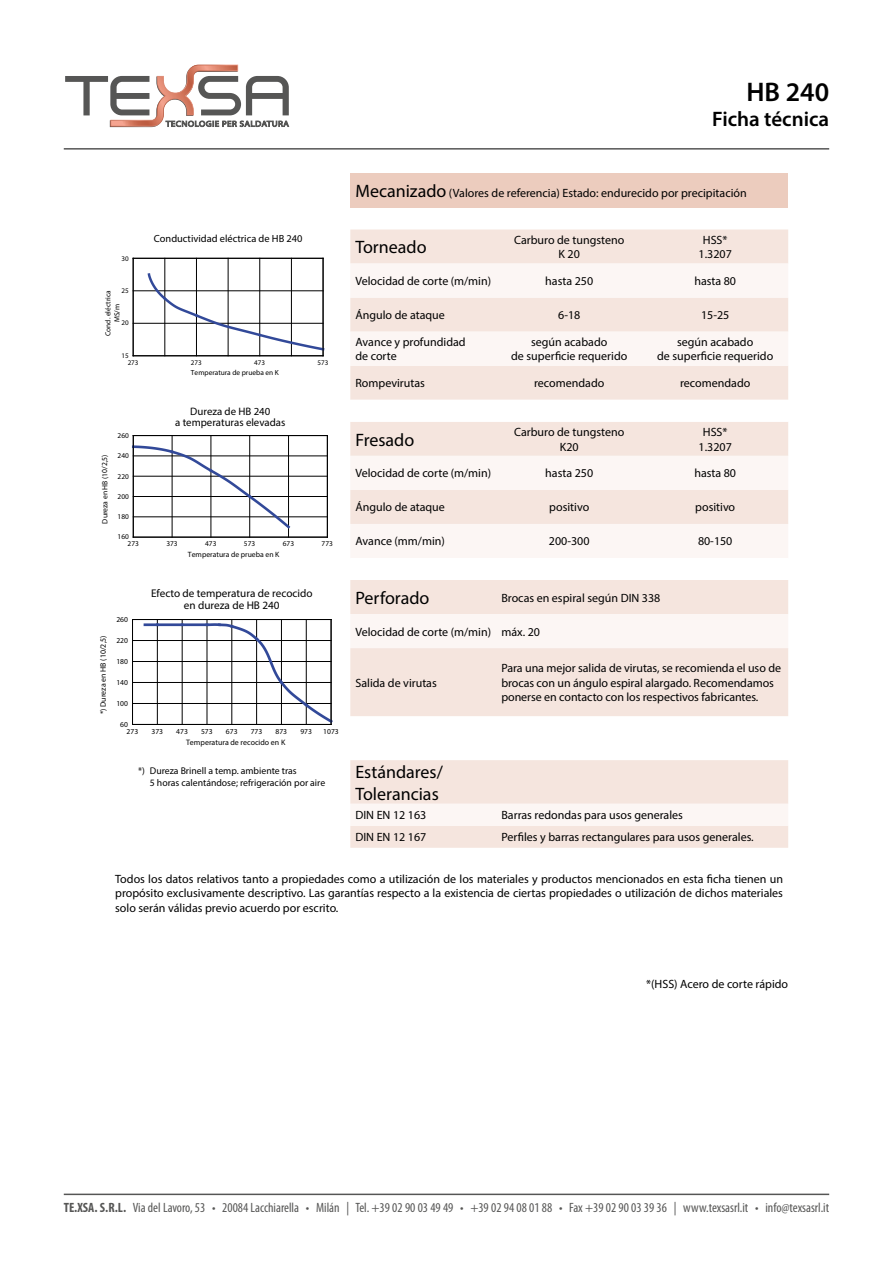
<style>
.page{position:relative;width:893px;height:1263px;background:#fff}
.page>*{position:absolute;margin:0;border:0;box-sizing:border-box;transform-origin:0 0}
.t1{font:600 27px "Myriad Pro";color:#000}
.t2{font:600 21px "Myriad Pro";color:#000}
.t3{font:18px/21.6px "Myriad Pro";color:#000}
.t4{font:condensed 13.5px "Myriad Pro";color:#565655}
.t5{font:12px/14.4px "Myriad Pro";color:#000;text-align:center}
.t6{font:11.1px/12px "Myriad Pro";color:#000;text-align:center}
.t7{font:10.8px/11.2px "Myriad Pro";color:#000;text-align:center}
.t8{font:10.35px "Myriad Pro";color:#000}
.t9{font:9.75px/11.7px "Myriad Pro";color:#000}
.t10{font:7.95px "Myriad Pro";color:#000}
.t11{font:7.65px "Myriad Pro";color:#000}
.t12{font:7.35px/8.9px "Myriad Pro";color:#000;text-align:center}
.t13{font:7.05px "Myriad Pro";color:#000}
.s1{font-size:18px}
.s2{font-weight:700}
</style>
<div class="page">
<svg style="left:65px;top:65px;width:224px;height:62px"></svg>
<hr style="left:64px;top:1193px;width:765px;height:2px;background:#565655">
<hr style="left:64px;top:148px;width:765px;height:2px;background:#565655">
<div style="left:350px;top:173px;width:438px;height:34px;background:#ecccbe"></div>
<div style="left:350px;top:229px;width:438px;height:619px;background:#f5e5de"></div>
<svg style="left:350px;top:264px;width:438px;height:562px;fill:#f5e5de"></svg>
<svg style="left:350px;top:400px;width:438px;height:180px"></svg>
<hr style="left:165px;top:258px;width:1px;height:98px;background:#000">
<hr style="left:196px;top:258px;width:1px;height:98px;background:#000">
<hr style="left:228px;top:258px;width:1px;height:98px;background:#000">
<hr style="left:259px;top:258px;width:1px;height:98px;background:#000">
<hr style="left:291px;top:258px;width:1px;height:98px;background:#000">
<hr style="left:133px;top:323px;width:190px;height:1px;background:#000">
<hr style="left:133px;top:291px;width:190px;height:1px;background:#000">
<svg style="left:146px;top:272px;width:179px;height:80px"></svg>
<hr style="left:133px;top:355px;width:190px;height:1px;background:#000">
<hr style="left:323px;top:258px;width:1px;height:98px;background:#000">
<hr style="left:133px;top:258px;width:190px;height:1px;background:#000">
<hr style="left:133px;top:258px;width:1px;height:98px;background:#000">
<hr style="left:157px;top:619px;width:1px;height:105px;background:#000">
<hr style="left:182px;top:619px;width:1px;height:105px;background:#000">
<hr style="left:207px;top:619px;width:1px;height:105px;background:#000">
<hr style="left:232px;top:619px;width:1px;height:105px;background:#000">
<hr style="left:256px;top:619px;width:1px;height:105px;background:#000">
<hr style="left:281px;top:619px;width:1px;height:105px;background:#000">
<hr style="left:306px;top:619px;width:1px;height:105px;background:#000">
<hr style="left:133px;top:703px;width:198px;height:1px;background:#000">
<hr style="left:133px;top:682px;width:198px;height:1px;background:#000">
<hr style="left:133px;top:661px;width:198px;height:1px;background:#000">
<hr style="left:133px;top:640px;width:198px;height:1px;background:#000">
<svg style="left:145px;top:623px;width:12px;height:3px"></svg>
<hr style="left:157px;top:623px;width:25px;height:3px;background:#324999">
<hr style="left:182px;top:623px;width:25px;height:3px;background:#324999">
<svg style="left:204px;top:622px;width:129px;height:103px"></svg>
<hr style="left:133px;top:724px;width:198px;height:1px;background:#000">
<hr style="left:331px;top:619px;width:1px;height:105px;background:#000">
<hr style="left:133px;top:619px;width:198px;height:1px;background:#000">
<hr style="left:132px;top:619px;width:1px;height:105px;background:#000">
<hr style="left:172px;top:436px;width:1px;height:101px;background:#000">
<hr style="left:211px;top:436px;width:1px;height:101px;background:#000">
<hr style="left:249px;top:436px;width:1px;height:101px;background:#000">
<hr style="left:288px;top:436px;width:1px;height:101px;background:#000">
<hr style="left:133px;top:517px;width:194px;height:1px;background:#000">
<hr style="left:133px;top:496px;width:194px;height:1px;background:#000">
<hr style="left:133px;top:476px;width:194px;height:1px;background:#000">
<hr style="left:133px;top:456px;width:194px;height:1px;background:#000">
<svg style="left:132px;top:444px;width:160px;height:87px"></svg>
<hr style="left:133px;top:537px;width:194px;height:1px;background:#000">
<hr style="left:327px;top:436px;width:1px;height:101px;background:#000">
<hr style="left:133px;top:435px;width:194px;height:1px;background:#000">
<hr style="left:133px;top:436px;width:1px;height:101px;background:#000">
<h1 class="t1" style="left:746px;top:75px;width:84px">HB 240</h1>
<h2 class="t2" style="left:712px;top:106px;width:119px">Ficha técnica</h2>
<p class="t13" style="left:122px;top:254px;width:9px">30</p>
<p class="t13" style="left:122px;top:286px;width:9px">25</p>
<p class="t12" style="left:104px;top:336px;width:47px;rotate:-90deg">Cond. eléctrica<br>MS/m</p>
<p class="t13" style="left:122px;top:319px;width:9px">20</p>
<p class="t8" style="left:154px;top:232px;width:150px">Conductividad eléctrica de HB 240</p>
<p class="t13" style="left:122px;top:351px;width:9px">15</p>
<p class="t13" style="left:128px;top:358px;width:12px">273</p>
<p class="t13" style="left:191px;top:358px;width:12px">273</p>
<p class="t13" style="left:254px;top:358px;width:12px">473</p>
<p class="t13" style="left:318px;top:358px;width:12px">573</p>
<p class="t12" style="left:191px;top:368px;width:89px">Temperatura de prueba en K</p>
<p class="t11" style="left:100px;top:523px;width:71px;rotate:-90deg">Dureza en HB (10/2,5)</p>
<p class="t12" style="left:118px;top:431px;width:13px">260</p>
<p class="t12" style="left:118px;top:451px;width:13px">240</p>
<p class="t12" style="left:118px;top:471px;width:13px">220</p>
<p class="t12" style="left:118px;top:492px;width:13px">200</p>
<p class="t12" style="left:118px;top:512px;width:13px">180</p>
<p class="t7" style="left:175px;top:406px;width:112px">Dureza de HB 240<br>a temperaturas elevadas</p>
<p class="t12" style="left:118px;top:532px;width:13px">160</p>
<p class="t12" style="left:128px;top:539px;width:13px">273</p>
<p class="t12" style="left:166px;top:539px;width:13px">373</p>
<p class="t12" style="left:205px;top:539px;width:13px">473</p>
<p class="t12" style="left:244px;top:539px;width:13px">573</p>
<p class="t12" style="left:283px;top:539px;width:13px">673</p>
<p class="t12" style="left:322px;top:539px;width:13px">773</p>
<p class="t11" style="left:188px;top:550px;width:93px">Temperatura de prueba en K</p>
<p class="t10" style="left:98px;top:714px;width:80px;rotate:-90deg">*) Dureza en HB (10/2,5)</p>
<p class="t11" style="left:116px;top:615px;width:13px">260</p>
<p class="t11" style="left:116px;top:636px;width:13px">220</p>
<p class="t11" style="left:116px;top:657px;width:13px">180</p>
<p class="t11" style="left:116px;top:678px;width:13px">140</p>
<p class="t11" style="left:116px;top:698px;width:13px">100</p>
<p class="t6" style="left:151px;top:587px;width:163px">Efecto de temperatura de recocido en dureza de HB 240</p>
<p class="t11" style="left:120px;top:719px;width:9px">60</p>
<p class="t11" style="left:127px;top:727px;width:13px">273</p>
<p class="t11" style="left:151px;top:727px;width:13px">373</p>
<p class="t11" style="left:176px;top:727px;width:13px">473</p>
<p class="t11" style="left:201px;top:727px;width:13px">573</p>
<p class="t11" style="left:226px;top:727px;width:13px">673</p>
<p class="t11" style="left:251px;top:727px;width:13px">773</p>
<p class="t11" style="left:275px;top:727px;width:13px">873</p>
<p class="t11" style="left:300px;top:727px;width:13px">973</p>
<p class="t11" style="left:323px;top:727px;width:17px">1073</p>
<p class="t10" style="left:186px;top:738px;width:101px">Temperatura de recocido en K</p>
<p class="t5" style="left:355px;top:186px;width:393px"><span class="s1">Mecanizado</span> (Valores de referencia) Estado: endurecido por precipitación</p>
<h3 class="t3" style="left:355px;top:236px;width:73px">Torneado</h3>
<p class="t5" style="left:514px;top:232px;width:112px">Carburo de tungsteno<br>K 20</p>
<p class="t5" style="left:699px;top:232px;width:35px">HSS*<br>1.3207</p>
<p class="t5" style="left:355px;top:274px;width:137px">Velocidad de corte (m/min)</p>
<p class="t5" style="left:545px;top:274px;width:49px">hasta 250</p>
<p class="t5" style="left:694px;top:274px;width:43px">hasta 80</p>
<p class="t5" style="left:355px;top:308px;width:91px">Ángulo de ataque</p>
<p class="t5" style="left:558px;top:308px;width:24px">6-18</p>
<p class="t5" style="left:701px;top:308px;width:30px">15-25</p>
<p class="t5" style="left:355px;top:335px;width:112px;text-align:left">Avance y profundidad de corte</p>
<p class="t5" style="left:511px;top:335px;width:118px">según acabado<br>de superficie requerido</p>
<p class="t5" style="left:657px;top:335px;width:118px">según acabado<br>de superficie requerido</p>
<p class="t5" style="left:355px;top:376px;width:71px">Rompevirutas</p>
<p class="t5" style="left:534px;top:376px;width:72px">recomendado</p>
<p class="t5" style="left:680px;top:376px;width:72px">recomendado</p>
<h3 class="t3" style="left:355px;top:428px;width:60px">Fresado</h3>
<p class="t5" style="left:514px;top:425px;width:112px">Carburo de tungsteno<br>K20</p>
<p class="t5" style="left:699px;top:425px;width:35px">HSS*<br>1.3207</p>
<p class="t5" style="left:355px;top:466px;width:137px">Velocidad de corte (m/min)</p>
<p class="t5" style="left:545px;top:466px;width:49px">hasta 250</p>
<p class="t5" style="left:694px;top:466px;width:43px">hasta 80</p>
<p class="t5" style="left:355px;top:500px;width:91px">Ángulo de ataque</p>
<p class="t5" style="left:549px;top:500px;width:41px">positivo</p>
<p class="t5" style="left:695px;top:500px;width:41px">positivo</p>
<p class="t5" style="left:355px;top:534px;width:91px">Avance (mm/min)</p>
<p class="t5" style="left:549px;top:534px;width:42px">200-300</p>
<p class="t5" style="left:698px;top:534px;width:36px">80-150</p>
<h3 class="t3" style="left:355px;top:587px;width:75px">Perforado</h3>
<p class="t5" style="left:501px;top:590px;width:161px">Brocas en espiral según DIN 338</p>
<p class="t5" style="left:355px;top:624px;width:186px">Velocidad de corte (m/min) máx. 20</p>
<p class="t5" style="left:355px;top:675px;width:83px">Salida de virutas</p>
<p class="t5" style="left:501px;top:661px;width:281px;text-align:left">Para una mejor salida de virutas, se recomienda el uso de brocas con un ángulo espiral alargado. Recomendamos ponerse en contacto con los respectivos fabricantes.</p>
<h3 class="t3" style="left:355px;top:761px;width:89px">Estándares/<br>Tolerancias</h3>
<p class="t5" style="left:355px;top:808px;width:72px">DIN EN 12 163</p>
<p class="t5" style="left:501px;top:808px;width:183px">Barras redondas para usos generales</p>
<p class="t5" style="left:355px;top:830px;width:72px">DIN EN 12 167</p>
<p class="t5" style="left:501px;top:830px;width:254px">Perfiles y barras rectangulares para usos generales.</p>
<p class="t5" style="left:115px;top:872px;width:669px;text-align:justify">Todos los datos relativos tanto a propiedades como a utilización de los materiales y productos mencionados en esta ficha tienen un propósito exclusivamente descriptivo. Las garantías respecto a la existencia de ciertas propiedades o utilización de dichos materiales solo serán válidas previo acuerdo por escrito.</p>
<p class="t9" style="left:150px;top:764px;width:177px;text-indent:-12px">*) Dureza Brinell a temp. ambiente tras<br>5 horas calentándose; refrigeración por aire</p>
<p class="t5" style="left:646px;top:976px;width:143px">*(HSS) Acero de corte rápido</p>
<p class="t4" style="left:64px;top:1199px;width:767px"><span class="s2">TE.XSA. S.R.L.</span> Via del Lavoro, 53 • 20084 Lacchiarella • Milán | Tel. +39 02 90 03 49 49 • +39 02 94 08 01 88 • Fax +39 02 90 03 39 36 | www.texsasrl.it • info@texsasrl.it</p>
</div>
